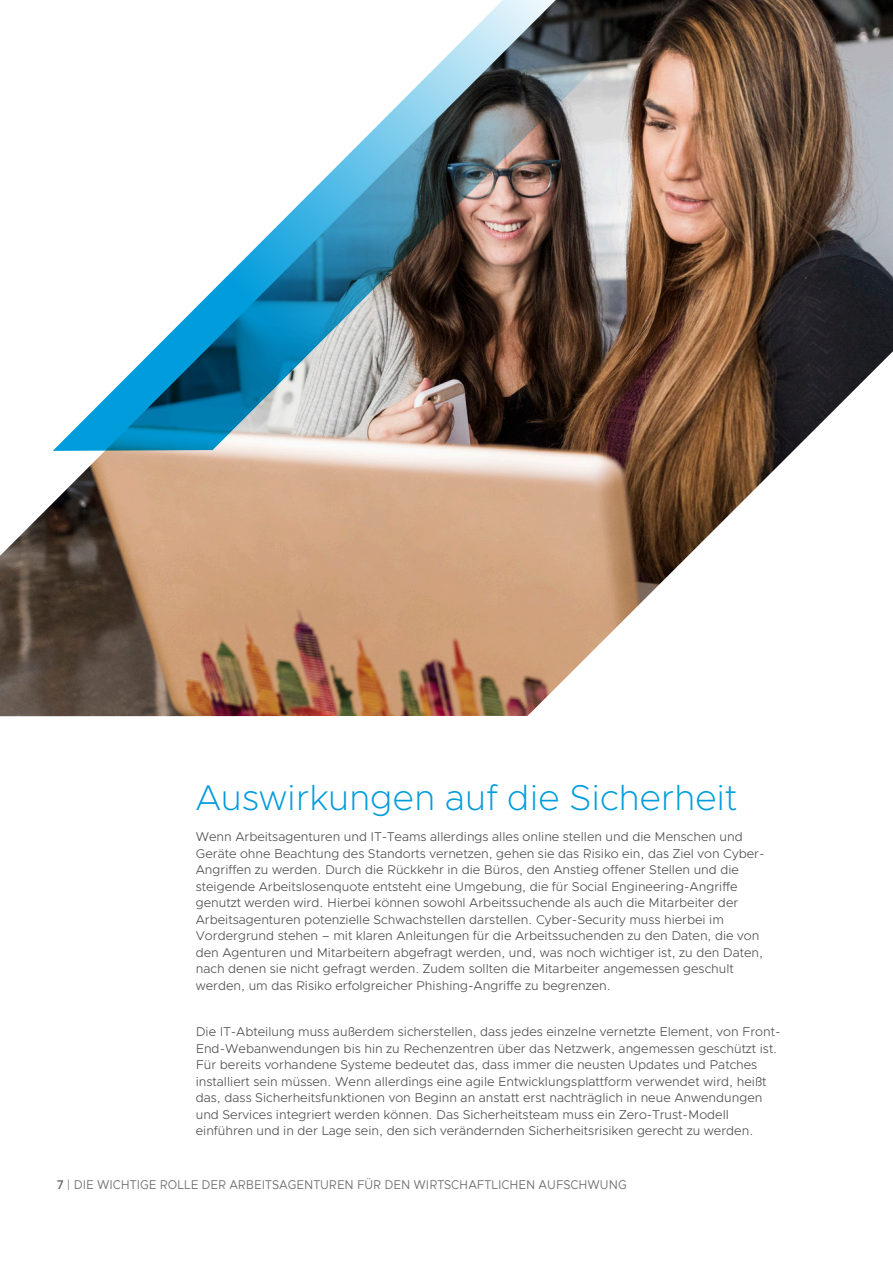
<style>
.page{position:relative;width:893px;height:1263px;background:#fff}
.page>*{position:absolute;margin:0;border:0;box-sizing:border-box;transform-origin:0 0}
.t1{font:200 36px "Metropolis";color:#009cdc}
.t2{font:300 12.75px/16.5px "Metropolis";color:#4b4c4d}
.t3{font:12.75px "Metropolis";color:#717074;scale:.91 1}
.s1{font-weight:600}
</style>
<div class="page">
<img style="left:0;top:0;width:893px;height:716px">
<img style="left:53px;top:0;width:622px;height:451px">
<h1 class="t1" style="left:196px;top:775px;width:543px">Auswirkungen auf die Sicherheit</h1>
<p class="t2" style="left:196px;top:828px;width:570px">Wenn Arbeitsagenturen und IT-Teams allerdings alles online stellen und die Menschen und Geräte ohne Beachtung des Standorts vernetzen, gehen sie das Risiko ein, das Ziel von Cyber-Angriffen zu werden. Durch die Rückkehr in die Büros, den Anstieg offener Stellen und die steigende Arbeitslosenquote entsteht eine Umgebung, die für Social Engineering-Angriffe genutzt werden wird. Hierbei können sowohl Arbeitssuchende als auch die Mitarbeiter der Arbeitsagenturen potenzielle Schwachstellen darstellen. Cyber-Security muss hierbei im Vordergrund stehen – mit klaren Anleitungen für die Arbeitssuchenden zu den Daten, die von den Agenturen und Mitarbeitern abgefragt werden, und, was noch wichtiger ist, zu den Daten, nach denen sie nicht gefragt werden. Zudem sollten die Mitarbeiter angemessen geschult werden, um das Risiko erfolgreicher Phishing-Angriffe zu begrenzen.</p>
<p class="t2" style="left:196px;top:1023px;width:586px">Die IT-Abteilung muss außerdem sicherstellen, dass jedes einzelne vernetzte Element, von Front-End-Webanwendungen bis hin zu Rechenzentren über das Netzwerk, angemessen geschützt ist.<br>Für bereits vorhandene Systeme bedeutet das, dass immer die neusten Updates und Patches installiert sein müssen. Wenn allerdings eine agile Entwicklungsplattform verwendet wird, heißt das, dass Sicherheitsfunktionen von Beginn an anstatt erst nachträglich in neue Anwendungen und Services integriert werden können. Das Sicherheitsteam muss ein Zero-Trust-Modell einführen und in der Lage sein, den sich verändernden Sicherheitsrisiken gerecht zu werden.</p>
<p class="t3" style="left:57px;top:1176px;width:627px"><span class="s1">7</span> | DIE WICHTIGE ROLLE DER ARBEITSAGENTUREN FÜR DEN WIRTSCHAFTLICHEN AUFSCHWUNG</p>
</div>
